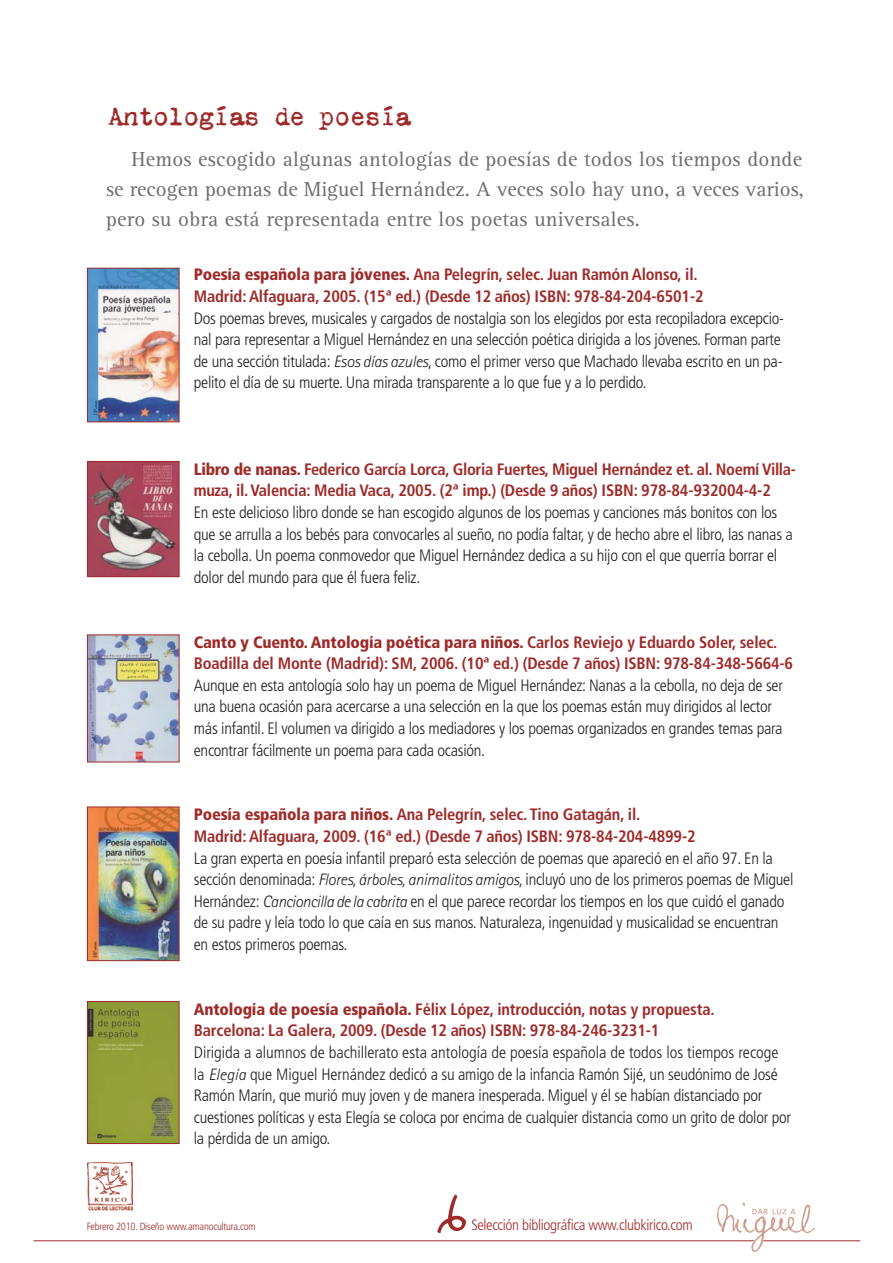
<style>
.page{position:relative;width:893px;height:1263px;background:#fff}
.page>*{position:absolute;margin:0;border:0;box-sizing:border-box;transform-origin:0 0}
.t1{font:27px "VT Portable Remington";letter-spacing:-.04em;color:#9e2b29}
.t2{font:21px/30px "Rotis Serif Std";letter-spacing:.01em;color:#6d6e70;text-align:justify}
.t3{font:300 condensed 16.5px/21.6px "Frutiger";letter-spacing:-.015em;color:#231f20}
.t4{font:700 condensed 16.5px/21.6px "Frutiger";letter-spacing:-.01em;color:#9e2b29}
.t5{font:300 condensed 15px "Frutiger";letter-spacing:-.02em;color:#9e2b29}
.t6{font:300 condensed 10.5px "Frutiger";letter-spacing:-.02em;color:#9e2b29}
.s1{font-weight:900}
.s2{font-family:"Rotis Sans Serif Std";font-style:italic;font-stretch:normal}
</style>
<div class="page">
<img style="left:89px;top:270px;width:88px;height:150px">
<div style="left:87px;top:268px;width:92px;height:154px;border:1px solid #9e2b29"></div>
<img style="left:89px;top:463px;width:88px;height:112px">
<div style="left:87px;top:461px;width:92px;height:116px;border:1px solid #9e2b29"></div>
<img style="left:89px;top:637px;width:88px;height:123px">
<img style="left:89px;top:809px;width:88px;height:150px">
<div style="left:87px;top:807px;width:92px;height:154px;border:1px solid #9e2b29"></div>
<img style="left:89px;top:1003px;width:88px;height:139px">
<div style="left:87px;top:1001px;width:92px;height:143px;border:1px solid #9e2b29"></div>
<svg style="left:437px;top:1195px;width:29px;height:38px"></svg>
<hr style="left:34px;top:1241px;width:826px;height:1px;background:#9e2b29">
<svg style="left:717px;top:1203px;width:98px;height:49px"></svg>
<img style="left:87px;top:1162px;width:46px;height:49px">
<h1 class="t1" style="left:107px;top:108px;width:305px">Antologías de poesía</h1>
<p class="t2" style="left:106px;top:146px;width:699px;text-indent:26px">Hemos escogido algunas antologías de poesías de todos los tiempos donde se recogen poemas de Miguel Hernández. A veces solo hay uno, a veces varios, pero su obra está representada entre los poetas universales.</p>
<p class="t4" style="left:194px;top:265px;width:511px"><span class="s1">Poesía española para jóvenes.</span> Ana Pelegrín, selec. Juan Ramón Alonso, il.<br>Madrid: Alfaguara, 2005. (15ª ed.) (Desde 12 años) ISBN: 978-84-204-6501-2</p>
<p class="t3" style="left:194px;top:308px;width:592px">Dos poemas breves, musicales y cargados de nostalgia son los elegidos por esta recopiladora excepcio&shy;nal para representar a Miguel Hernández en una selección poética dirigida a los jóvenes. Forman parte de una sección titulada: <span class="s2">Esos días azules</span>, como el primer verso que Machado llevaba escrito en un pa&shy;pelito el día de su muerte. Una mirada transparente a lo que fue y a lo perdido.</p>
<p class="t4" style="left:194px;top:460px;width:604px"><span class="s1">Libro de nanas.</span> Federico García Lorca, Gloria Fuertes, Miguel Hernández et. al. Noemí Villa&shy;muza, il. Valencia: Media Vaca, 2005. (2ª imp.) (Desde 9 años) ISBN: 978-84-932004-4-2</p>
<p class="t3" style="left:194px;top:503px;width:601px">En este delicioso libro donde se han escogido algunos de los poemas y canciones más bonitos con los que se arrulla a los bebés para convocarles al sueño, no podía faltar, y de hecho abre el libro, las nanas a la cebolla. Un poema conmovedor que Miguel Hernández dedica a su hijo con el que querría borrar el dolor del mundo para que él fuera feliz.</p>
<p class="t4" style="left:194px;top:632px;width:601px"><span class="s1">Canto y Cuento. Antología poética para niños.</span> Carlos Reviejo y Eduardo Soler, selec.<br>Boadilla del Monte (Madrid): SM, 2006. (10ª ed.) (Desde 7 años) ISBN: 978-84-348-5664-6</p>
<p class="t3" style="left:194px;top:676px;width:590px">Aunque en esta antología solo hay un poema de Miguel Hernández: Nanas a la cebolla, no deja de ser una buena ocasión para acercarse a una selección en la que los poemas están muy dirigidos al lector más infantil. El volumen va dirigido a los mediadores y los poemas organizados en grandes temas para encontrar fácilmente un poema para cada ocasión.</p>
<p class="t4" style="left:194px;top:805px;width:503px"><span class="s1">Poesía española para niños.</span> Ana Pelegrín, selec. Tino Gatagán, il.<br>Madrid: Alfaguara, 2009. (16ª ed.) (Desde 7 años) ISBN: 978-84-204-4899-2</p>
<p class="t3" style="left:194px;top:848px;width:601px">La gran experta en poesía infantil preparó esta selección de poemas que apareció en el año 97. En la sección denominada: <span class="s2">Flores, árboles, animalitos amigos,</span> incluyó uno de los primeros poemas de Miguel Hernández: <span class="s2">Cancioncilla de la cabrita</span> en el que parece recordar los tiempos en los que cuidó el ganado de su padre y leía todo lo que caía en sus manos. Naturaleza, ingenuidad y musicalidad se encuentran en estos primeros poemas.</p>
<p class="t4" style="left:194px;top:1000px;width:522px"><span class="s1">Antología de poesía española.</span> Félix López, introducción, notas y propuesta.<br>Barcelona: La Galera, 2009. (Desde 12 años) ISBN: 978-84-246-3231-1</p>
<p class="t3" style="left:194px;top:1043px;width:599px">Dirigida a alumnos de bachillerato esta antología de poesía española de todos los tiempos recoge la <span class="s2">Elegía</span> que Miguel Hernández dedicó a su amigo de la infancia Ramón Sijé, un seudónimo de José Ramón Marín, que murió muy joven y de manera inesperada. Miguel y él se habían distanciado por cues tiones políticas y esta Elegía se coloca por encima de cualquier distancia como un grito de dolor por la pérdida de un amigo.</p>
<p class="t6" style="left:87px;top:1222px;width:170px">Febrero 2010. Diseño www.amanocultura.com</p>
<p class="t5" style="left:471px;top:1219px;width:223px">Selección bibliográfica www.clubkirico.com</p>
</div>
